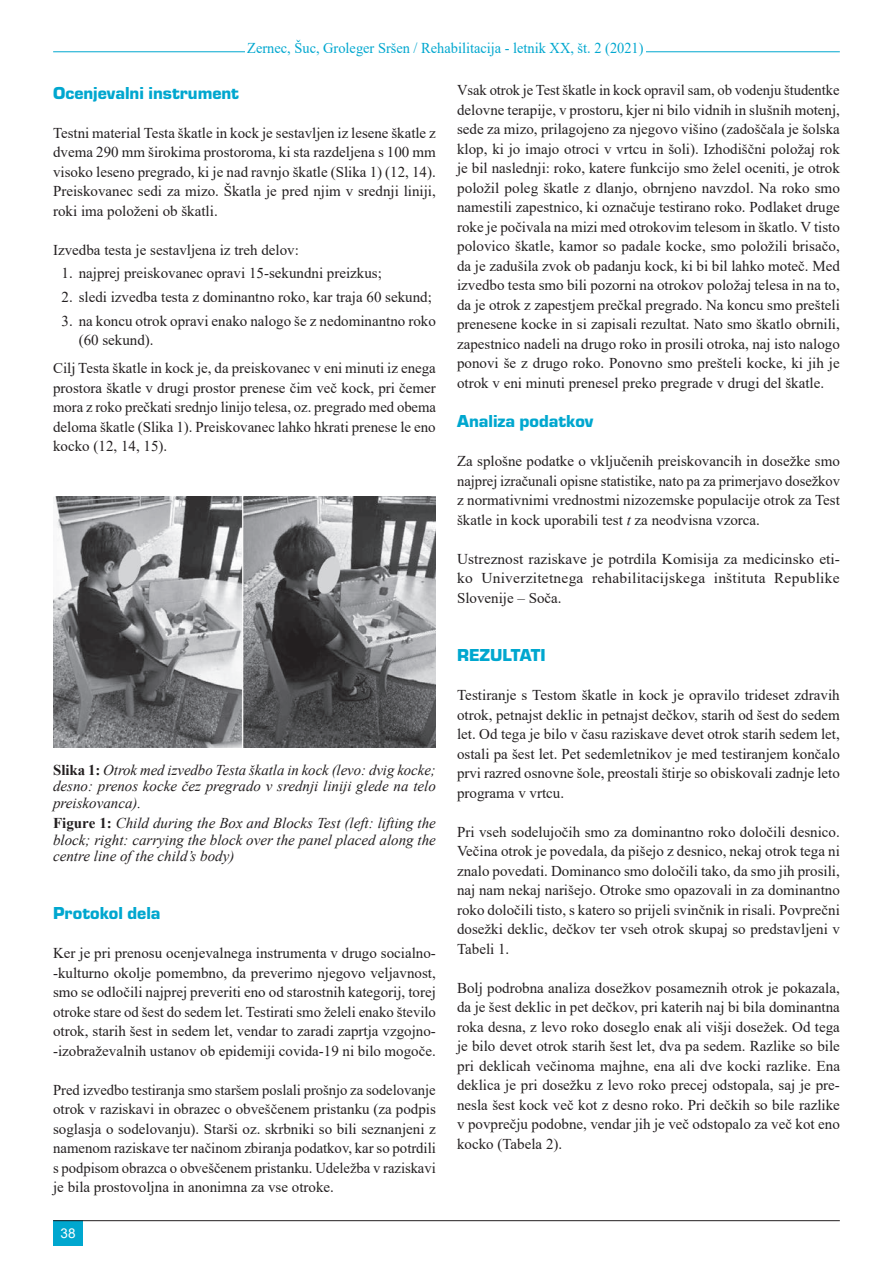
<style>
.page{position:relative;width:893px;height:1263px;background:#fff}
.page>*{position:absolute;margin:0;border:0;box-sizing:border-box;transform-origin:0 0}
.t1{font:18px "Eurostile TEE Blac";color:#00a7cf}
.t2{font:15px/19.5px "Times New Roman";color:#231f20;text-align:justify}
.t3{font:italic 15px/16.5px "Times New Roman";color:#231f20;text-align:justify}
.t4{font:15px "Times New Roman";color:#00a7cf;scale:.96 1}
.t5{font:13.5px "Arial";color:#fff}
.s1{font-weight:700;font-style:normal}
.s2{font-style:italic}
</style>
<div class="page">
<img style="left:53px;top:496px;width:383px;height:251px">
<hr style="left:53px;top:52px;width:787px;height:1px;background:#00a7cf">
<div style="left:245px;top:36px;width:400px;height:24px;background:#fff"></div>
<div style="left:53px;top:1220px;width:30px;height:26px;background:#00a7cf"></div>
<hr style="left:53px;top:1220px;width:787px;height:1px;background:#231f20">
<p class="t4" style="left:247px;top:37px;width:414px">Zernec, Šuc, Groleger Sršen / Rehabilitacija - letnik XX, št. 2 (2021)</p>
<p class="t1" style="left:53px;top:83px;width:187px">Ocenjevalni instrument</p>
<p class="t2" style="left:53px;top:122px;width:384px">Testni material Testa škatle in kock je sestavljen iz lesene škatle z dvema 290 mm širokima prostoroma, ki sta razdeljena s 100 mm visoko leseno pregrado, ki je nad ravnjo škatle (Slika 1) (12, 14).<br>Preiskovanec sedi za mizo. Škatla je pred njim v srednji liniji, roki ima položeni ob škatli.</p>
<p class="t2" style="left:53px;top:239px;width:247px">Izvedba testa je sestavljena iz treh delov:</p>
<p class="t2" style="left:62px;top:263px;width:322px">1. najprej preiskovanec opravi 15-sekundni preizkus;</p>
<p class="t2" style="left:62px;top:287px;width:372px">2. sledi izvedba testa z dominantno roko, kar traja 60 sekund;</p>
<p class="t2" style="left:79px;top:311px;width:359px;text-indent:-17px">3. na koncu otrok opravi enako nalogo še z nedominantno roko (60 sekund).</p>
<p class="t2" style="left:53px;top:358px;width:384px">Cilj Testa škatle in kock je, da preiskovanec v eni minuti iz enega prostora škatle v drugi prostor prenese čim več kock, pri čemer mora z roko prečkati srednjo linijo telesa, oz. pregrado med obema deloma škatle (Slika 1). Preiskovanec lahko hkrati prenese le eno kocko (12, 14, 15).</p>
<p class="t3" style="left:53px;top:761px;width:384px"><span class="s1">Slika 1:</span> Otrok med izvedbo Testa škatla in kock (levo: dvig kocke; desno: prenos kocke čez pregrado v srednji liniji glede na telo preiskovanca).</p>
<p class="t3" style="left:53px;top:815px;width:384px"><span class="s1">Figure 1:</span> Child during the Box and Blocks Test (left: lifting the block; right: carrying the block over the panel placed along the centre line of the child’s body)</p>
<p class="t1" style="left:53px;top:903px;width:109px">Protokol dela</p>
<p class="t2" style="left:53px;top:943px;width:384px">Ker je pri prenosu ocenjevalnega instrumenta v drugo socialno--kulturno okolje pomembno, da preverimo njegovo veljavnost, smo se odločili najprej preveriti eno od starostnih kategorij, torej otroke stare od šest do sedem let. Testirati smo želeli enako število otrok, starih šest in sedem let, vendar to zaradi zaprtja vzgojno--izobraževalnih ustanov ob epidemiji covida-19 ni bilo mogoče.</p>
<p class="t2" style="left:53px;top:1080px;width:384px">Pred izvedbo testiranja smo staršem poslali prošnjo za sodelovanje otrok v raziskavi in obrazec o obveščenem pristanku (za podpis soglasja o sodelovanju). Starši oz. skrbniki so bili seznanjeni z namenom raziskave ter načinom zbiranja podatkov, kar so potrdili s podpisom obrazca o obveščenem pristanku. Udeležba v raziskavi je bila prostovoljna in anonimna za vse otroke.</p>
<p class="t5" style="left:61px;top:1224px;width:17px">38</p>
<p class="t2" style="left:457px;top:80px;width:384px">Vsak otrok je Test škatle in kock opravil sam, ob vodenju študentke delovne terapije, v prostoru, kjer ni bilo vidnih in slušnih motenj, sede za mizo, prilagojeno za njegovo višino (zadoščala je šolska klop, ki jo imajo otroci v vrtcu in šoli). Izhodiščni položaj rok je bil naslednji: roko, katere funkcijo smo želel oceniti, je otrok položil poleg škatle z dlanjo, obrnjeno navzdol. Na roko smo namestili zapestnico, ki označuje testirano roko. Podlaket druge roke je počivala na mizi med otrokovim telesom in škatlo. V tisto polovico škatle, kamor so padale kocke, smo položili brisačo, da je zadušila zvok ob padanju kock, ki bi bil lahko moteč. Med izvedbo testa smo bili pozorni na otrokov položaj telesa in na to, da je otrok z zapestjem prečkal pregrado. Na koncu smo prešteli prenesene kocke in si zapisali rezultat. Nato smo škatlo obrnili, zapestnico nadeli na drugo roko in prosili otroka, naj isto nalogo ponovi še z drugo roko. Ponovno smo prešteli kocke, ki jih je otrok v eni minuti prenesel preko pregrade v drugi del škatle.</p>
<p class="t1" style="left:457px;top:411px;width:138px">Analiza podatkov</p>
<p class="t2" style="left:457px;top:451px;width:384px">Za splošne podatke o vključenih preiskovancih in dosežke smo najprej izračunali opisne statistike, nato pa za primerjavo dosežkov z normativnimi vrednostmi nizozemske populacije otrok za Test škatle in kock uporabili test <span class="s2">t</span> za neodvisna vzorca.</p>
<p class="t2" style="left:457px;top:548px;width:384px">Ustreznost raziskave je potrdila Komisija za medicinsko eti&shy;ko Univerzitetnega rehabilitacijskega inštituta Republike Slovenije – Soča.</p>
<p class="t1" style="left:457px;top:645px;width:90px">REZULTATI</p>
<p class="t2" style="left:457px;top:685px;width:384px">Testiranje s Testom škatle in kock je opravilo trideset zdravih otrok, petnajst deklic in petnajst dečkov, starih od šest do sedem let. Od tega je bilo v času raziskave devet otrok starih sedem let, ostali pa šest let. Pet sedemletnikov je med testiranjem končalo prvi razred osnovne šole, preostali štirje so obiskovali zadnje leto programa v vrtcu.</p>
<p class="t2" style="left:457px;top:821px;width:384px">Pri vseh sodelujočih smo za dominantno roko določili desnico.<br>Večina otrok je povedala, da pišejo z desnico, nekaj otrok tega ni znalo povedati. Dominanco smo določili tako, da smo jih prosili, naj nam nekaj narišejo. Otroke smo opazovali in za dominantno roko določili tisto, s katero so prijeli svinčnik in risali. Povprečni dosežki deklic, dečkov ter vseh otrok skupaj so predstavljeni v Tabeli 1.</p>
<p class="t2" style="left:457px;top:977px;width:384px">Bolj podrobna analiza dosežkov posameznih otrok je pokazala, da je šest deklic in pet dečkov, pri katerih naj bi bila dominantna roka desna, z levo roko doseglo enak ali višji dosežek. Od tega je bilo devet otrok starih šest let, dva pa sedem. Razlike so bile pri deklicah večinoma majhne, ena ali dve kocki razlike. Ena deklica je pri dosežku z levo roko precej odstopala, saj je pre&shy;nesla šest kock več kot z desno roko. Pri dečkih so bile razlike v povprečju podobne, vendar jih je več odstopalo za več kot eno kocko (Tabela 2).</p>
</div>
